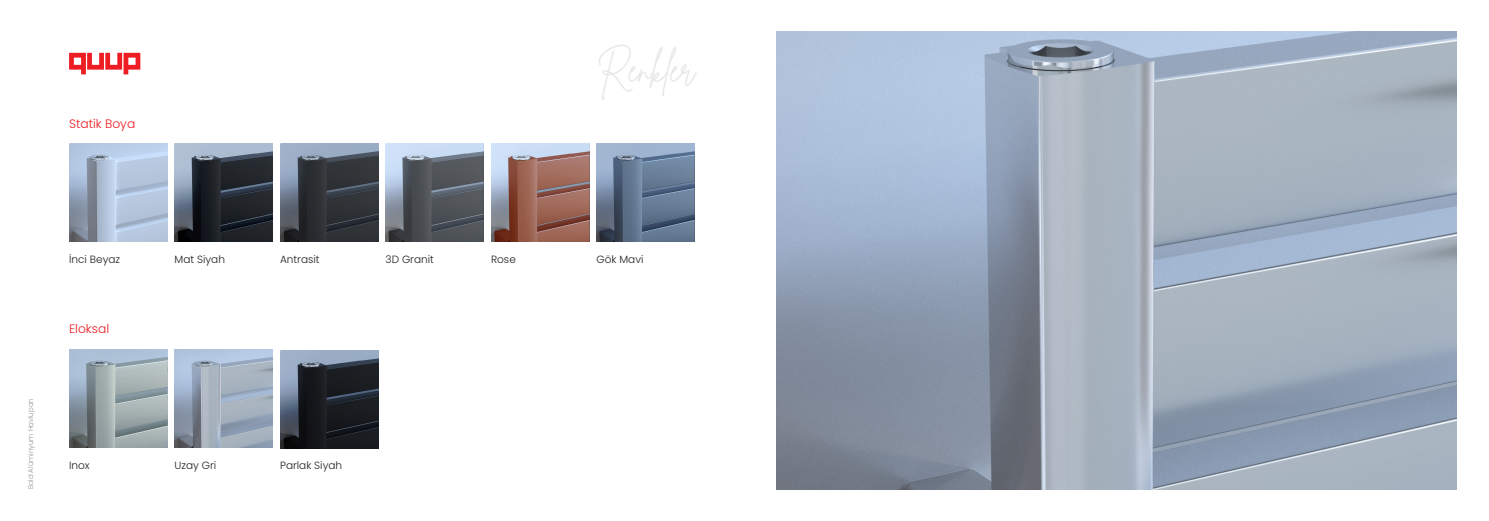
<style>
.page{position:relative;width:1489px;height:521px;background:#fff}
.page>*{position:absolute;margin:0;border:0;box-sizing:border-box;transform-origin:0 0}
.t1{font:35px "Brittany Signature";color:#e6e7e9}
.t2{font:300 12.25px "Poppins";color:#ee1d23}
.t3{font:300 10.5px "Poppins";color:#231f20}
.t4{font:300 7px "Poppins";color:#939598}
</style>
<div class="page">
<img style="left:69px;top:349px;width:98px;height:98px">
<img style="left:174px;top:349px;width:99px;height:98px">
<img style="left:69px;top:143px;width:98px;height:99px">
<img style="left:174px;top:143px;width:99px;height:99px">
<img style="left:280px;top:143px;width:98px;height:99px">
<img style="left:280px;top:350px;width:98px;height:98px">
<img style="left:385px;top:143px;width:99px;height:99px">
<img style="left:491px;top:143px;width:98px;height:99px">
<img style="left:596px;top:143px;width:98px;height:99px">
<img style="left:776px;top:31px;width:680px;height:459px">
<svg style="left:69px;top:53px;width:71px;height:21px"></svg>
<p class="t2" style="left:69px;top:116px;width:68px">Statik Boya</p>
<p class="t1" style="left:597px;top:48px;width:100px">Renkler</p>
<p class="t4" style="left:27px;top:489px;width:93px;rotate:-90deg">Bold Alüminyum Havlupan</p>
<p class="t3" style="left:69px;top:253px;width:53px">İnci Beyaz</p>
<p class="t3" style="left:174px;top:253px;width:52px">Mat Siyah</p>
<p class="t3" style="left:280px;top:253px;width:41px">Antrasit</p>
<p class="t2" style="left:69px;top:322px;width:42px">Eloksal</p>
<p class="t3" style="left:69px;top:459px;width:22px">Inox</p>
<p class="t3" style="left:174px;top:459px;width:43px">Uzay Gri</p>
<p class="t3" style="left:280px;top:460px;width:64px">Parlak Siyah</p>
<p class="t3" style="left:385px;top:253px;width:50px">3D Granit</p>
<p class="t3" style="left:491px;top:253px;width:26px">Rose</p>
<p class="t3" style="left:596px;top:253px;width:48px">Gök Mavi</p>
</div>
